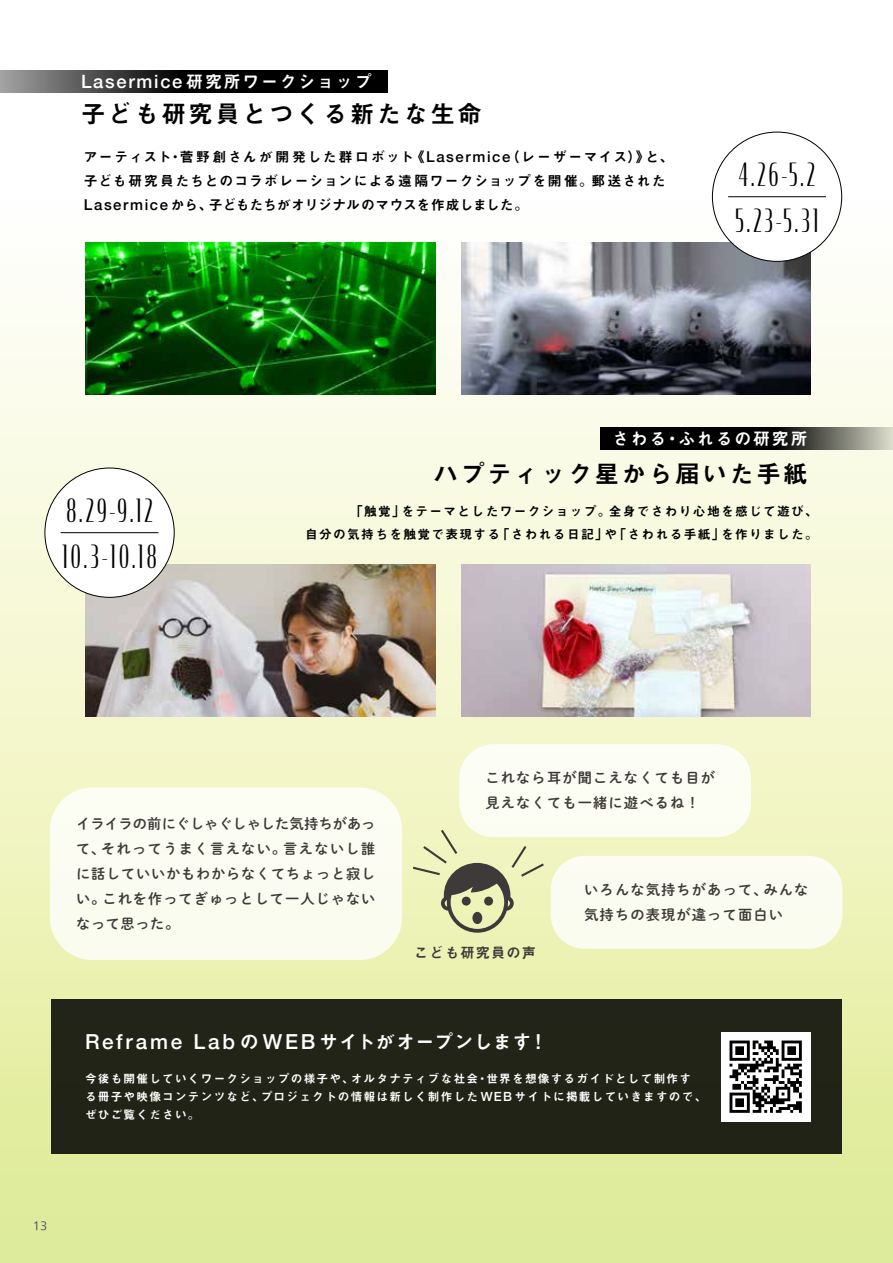
<style>
.page{position:relative;width:893px;height:1263px;background:#fff}
.page>*{position:absolute;margin:0;border:0;box-sizing:border-box;transform-origin:0 0}
.t1{font:300 31.8px/47px "Condor Comp";letter-spacing:.1em;color:#000}
.t2{font:24.45px "Midashi Go Pr 6 N MB31";letter-spacing:.1em;color:#000}
.t3{font:500 20.7px "Helvetica Neue";letter-spacing:.13em;color:#fff}
.t4{font:19.2px "Midashi Go Pr 6 N MB31";letter-spacing:.02em;color:#fff}
.t5{font:16.95px "Midashi Go Pr 6 N MB31";letter-spacing:.1em;color:#fff}
.t6{font:500 14.85px "Helvetica Neue";letter-spacing:.105em;color:#000}
.t7{font:14.25px/24.9px "DNP Shuei M Go Std B";letter-spacing:.08em;color:#3e3a39}
.t8{font:14.25px/24.9px "DNP Shuei M Go Std B";letter-spacing:-.005em;color:#3e3a39;text-align:right}
.t9{font:14.25px "DNP Shuei M Go Std B";letter-spacing:.055em;color:#3e3a39}
.t10{font:14.25px "Midashi Go Pr 6 N MB31";letter-spacing:.08em;color:#3e3a39}
.t11{font:13.8px "Midashi Go Pr 6 N MB31";letter-spacing:.08em;color:#000}
.t12{font:13.8px "Midashi Go Pr 6 N MB31";letter-spacing:-.015em;color:#000}
.t13{font:13.8px "Midashi Go Pr 6 N MB31";letter-spacing:.145em;color:#000}
.t14{font:13.8px "Midashi Go Pr 6 N MB31";letter-spacing:.12em;color:#000}
.t15{font:12.75px "Midashi Go Pr 6 N MB31";letter-spacing:.1em;color:#000}
.t16{font:11.7px/18px "Midashi Go Pr 6 N MB31";letter-spacing:.1em;color:#fff}
.t17{font:11.7px "Tazugane Gothic Std N";color:#595757}
.s1{font-family:"Helvetica Neue";font-weight:500;font-size:18.3px}
.s2{font-family:"Midashi Go Pr 6 N MB31";font-weight:400;font-size:13.8px}
.s3{font-family:"Helvetica Neue";font-weight:500;font-size:20.7px}
.s4{font-family:"Helvetica Neue";font-weight:500;font-size:12.6px}
</style>
<div class="page">
<div style="left:0;top:0;width:893px;height:1263px;background:linear-gradient(to bottom,#fff,#e2ec98)"></div>
<div style="left:50px;top:787px;width:352px;height:173px;background:#fbfcf1;border-radius:43px"></div>
<div style="left:459px;top:744px;width:292px;height:93px;background:#fcfdf3;border-radius:34px"></div>
<div style="left:551px;top:856px;width:291px;height:93px;background:#fbfcf1;border-radius:34px"></div>
<div style="left:51px;top:999px;width:791px;height:155px;background:#222418"></div>
<svg style="left:600px;top:427px;width:293px;height:23px;background:#2c2c28"></svg>
<img style="left:86px;top:243px;width:349px;height:151px">
<img style="left:86px;top:565px;width:349px;height:151px">
<img style="left:461px;top:243px;width:350px;height:151px">
<img style="left:461px;top:565px;width:350px;height:151px">
<svg style="left:0;top:70px;width:388px;height:23px;background:#262626"></svg>
<div style="left:45px;top:468px;width:129px;height:129px;background:#fff;border-radius:50%"></div>
<hr style="left:61px;top:532px;width:97px;height:1px;background:#000">
<div style="left:712px;top:132px;width:130px;height:129px;background:#fff;border-radius:50%"></div>
<hr style="left:728px;top:196px;width:98px;height:1px;background:#000">
<div style="left:721px;top:1032px;width:89px;height:89px;background:#fff"></div>
<svg style="left:411px;top:827px;width:135px;height:106px;background:#d0d3a7"></svg>
<svg style="left:729px;top:1040px;width:73px;height:73px"></svg>
<h3 class="t5" style="left:81px;top:68px;width:292px"><span class="s1">Lasermice</span>研究所ワークショップ</h3>
<h2 class="t2" style="left:81px;top:94px;width:402px">子ども研究員とつくる新たな生命</h2>
<p class="t13" style="left:180px;top:145px;width:235px">菅野創さんが開発した群ロボット</p>
<p class="t14" style="left:506px;top:145px;width:145px">（レーザーマイス）》</p>
<p class="t6" style="left:411px;top:144px;width:101px"><span class="s2">《</span>Lasermice</p>
<p class="t11" style="left:646px;top:145px;width:29px">と、</p>
<p class="t11" style="left:84px;top:145px;width:89px">アーティスト</p>
<p class="t11" style="left:84px;top:170px;width:584px">子ども研究員たちとのコラボレーションによる遠隔ワークショップを開催。郵送された</p>
<p class="t12" style="left:209px;top:194px;width:321px">子どもたちがオリジナルのマウスを作成しました。</p>
<p class="t11" style="left:168px;top:145px;width:15px">・</p>
<p class="t6" style="left:84px;top:193px;width:130px">Lasermice<span class="s2">から、</span></p>
<h1 class="t1" style="left:735px;top:151px;width:84px;line-height:46px">4.26-5.2<br>5.23-5.31</h1>
<h1 class="t1" style="left:62px;top:486px;width:96px">8.29-9.12<br>10.3-10.18</h1>
<h3 class="t5" style="left:678px;top:425px;width:131px">ふれるの研究所</h3>
<h3 class="t5" style="left:612px;top:425px;width:56px">さわる</h3>
<h2 class="t2" style="left:434px;top:454px;width:376px">ハプティック星から届いた手紙</h2>
<h3 class="t5" style="left:664px;top:425px;width:19px">・</h3>
<p class="t15" style="left:401px;top:501px;width:211px">をテーマとしたワークショップ。</p>
<p class="t15" style="left:350px;top:501px;width:56px">「触覚」</p>
<p class="t15" style="left:609px;top:501px;width:211px">全身でさわり心地を感じて遊び、</p>
<p class="t15" style="left:497px;top:523px;width:112px">「さわれる日記」</p>
<p class="t15" style="left:614px;top:523px;width:112px">「さわれる手紙」</p>
<p class="t15" style="left:305px;top:523px;width:197px">自分の気持ちを触覚で表現する</p>
<p class="t15" style="left:721px;top:523px;width:98px">を作りました。</p>
<p class="t15" style="left:604px;top:523px;width:14px">や</p>
<p class="t8" style="left:76px;top:811px;width:301px">イライラの前にぐしゃぐしゃした気持ちがあっ言えないし誰</p>
<p class="t7" style="left:101px;top:836px;width:186px">それってうまく言えない。</p>
<p class="t7" style="left:76px;top:836px;width:31px">て、</p>
<p class="t9" style="left:76px;top:863px;width:301px">に話していいかもわからなくてちょっと寂し</p>
<p class="t7" style="left:102px;top:885px;width:275px">これを作ってぎゅっとして一人じゃない</p>
<p class="t7" style="left:76px;top:885px;width:105px">い。<br>なって思った。</p>
<p class="t7" style="left:485px;top:765px;width:231px">これなら耳が聞こえなくても目が見えなくても一緒に遊べるね!</p>
<p class="t10" style="left:414px;top:941px;width:123px">こども研究員の声</p>
<p class="t7" style="left:584px;top:877px;width:200px">いろんな気持ちがあって、気持ちの表現が違って面白い</p>
<p class="t7" style="left:763px;top:877px;width:47px">みんな</p>
<h3 class="t3" style="left:85px;top:1025px;width:99px">Reframe</h3>
<h3 class="t4" style="left:193px;top:1026px;width:349px"><span class="s3">Lab</span> の <span class="s3">WEB</span> サイトがオープンします <span class="s3">!</span></h3>
<p class="t16" style="left:351px;top:1069px;width:342px">オルタナティブな社会・世界を想像するガイドとして制作す</p>
<p class="t16" style="left:261px;top:1069px;width:447px;text-indent:-176px">今後も開催していくワークショップの様子や、<br>プロジェクトの情報は新しく制作した<span class="s4">WEB</span> サイトに掲載していきますので、</p>
<p class="t16" style="left:85px;top:1087px;width:180px">る冊子や映像コンテンツなど、ぜひご覧ください。</p>
<p class="t17" style="left:33px;top:1217px;width:16px">13</p>
</div>
